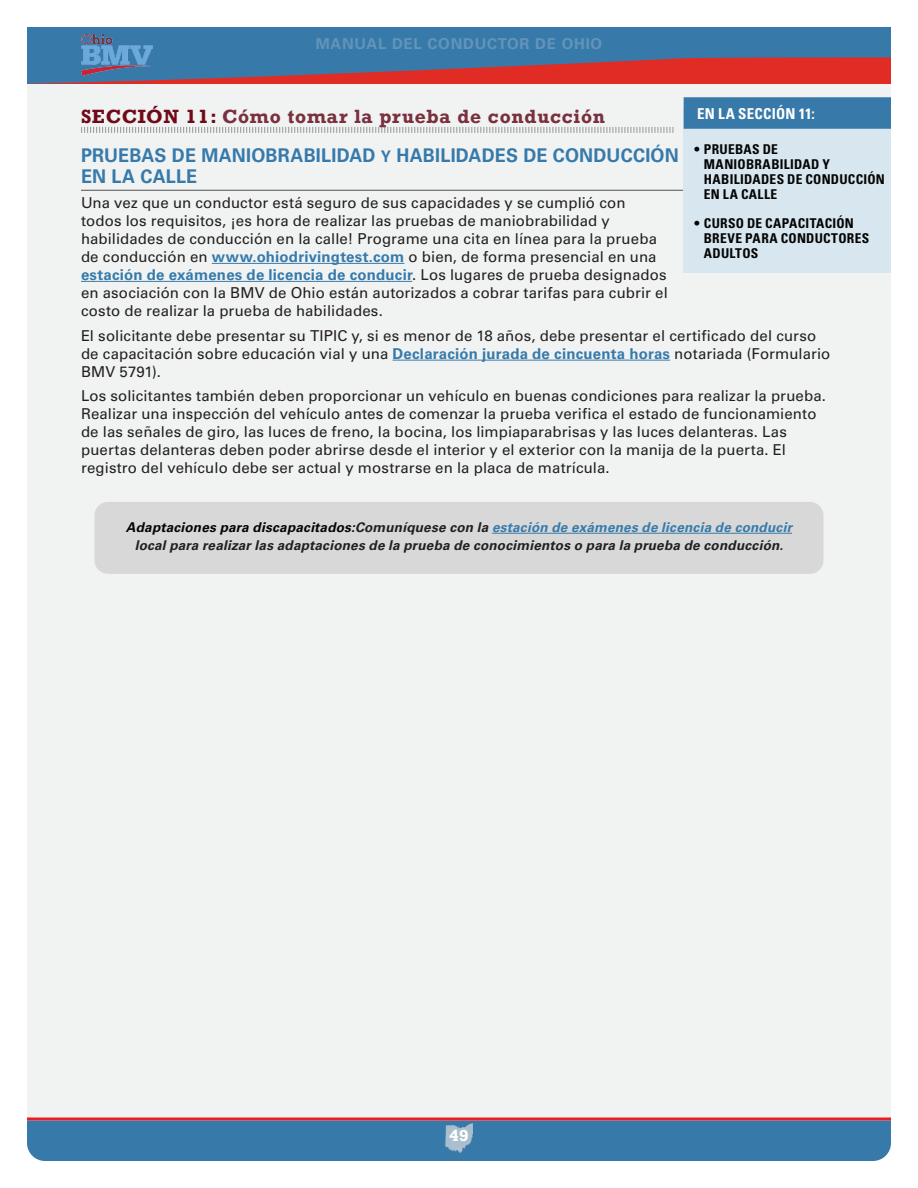
<style>
.page{position:relative;width:918px;height:1188px;background:#fff}
.page>*{position:absolute;margin:0;border:0;box-sizing:border-box;transform-origin:0 0}
.t1{font:700 18.9px/21.6px "Univers LT Std";letter-spacing:.01em;color:#377aaa;scale:.95 1}
.t2{font:700 18px "Rockwell";letter-spacing:.035em;color:#7a303f}
.t3{font:15px/18px "Univers LT Std";letter-spacing:.01em;color:#231f20}
.t4{font:700 15px "Univers LT Std";letter-spacing:.05em;color:#6394b9}
.t5{font:700 condensed 15px "Univers LT Std";letter-spacing:.01em;color:#fff}
.t6{font:700 15px "Rockwell";color:#fff}
.t7{font:italic 700 13.5px/18px "Univers LT Std";letter-spacing:.015em;color:#231f20;text-align:center}
.t8{font:700 condensed 13.5px/15px "Univers LT Std";letter-spacing:.02em;color:#040503}
.s1{color:#6f0b19}
.s2{font-family:"Univers LT Std Bold SC850";font-weight:400;font-size:16.05px}
.s3{font-weight:700;color:#377aaa}
.s4{color:#040503}
.s5{color:#377aaa}
</style>
<div class="page">
<div style="left:27px;top:27px;width:864px;height:1093px;background:#f1f3f3"></div>
<div style="left:27px;top:1120px;width:864px;height:41px;background:#377aaa"></div>
<hr style="left:27px;top:1118px;width:864px;height:2px;background:#ea1d23">
<img style="left:445px;top:1123px;width:28px;height:30px">
<svg style="left:27px;top:27px;width:864px;height:57px;background:#676384"></svg>
<img style="left:81px;top:34px;width:72px;height:42px">
<hr style="left:81px;top:190px;width:603px;height:1px;background:#525051">
<hr style="left:212px;top:263px;width:192px;height:1px;background:#377aaa">
<hr style="left:81px;top:281px;width:331px;height:1px;background:#377aaa">
<hr style="left:393px;top:360px;width:277px;height:1px;background:#377aaa">
<div style="left:94px;top:502px;width:730px;height:72px;background:#d8d8d8;border-radius:14px"></div>
<hr style="left:492px;top:533px;width:300px;height:1px;background:#377aaa">
<div style="left:684px;top:108px;width:207px;height:164px;background:#d8e6f0"></div>
<div style="left:684px;top:97px;width:207px;height:32px;background:#377aaa"></div>
<svg style="left:81px;top:127px;width:593px;height:6px"></svg>
<p class="t4" style="left:316px;top:35px;width:288px">MANUAL DEL CONDUCTOR DE OHIO</p>
<p class="t5" style="left:697px;top:104px;width:119px">EN LA SECCIÓN 11:</p>
<p class="t8" style="left:704px;top:142px;width:183px;text-indent:-10px">• PRUEBAS DE<br>MANIOBRABILIDAD Y<br>HABILIDADES DE CONDUCCIÓN<br>EN LA CALLE</p>
<p class="t8" style="left:704px;top:215px;width:167px;text-indent:-10px">• CURSO DE CAPACITACIÓN<br>BREVE PARA CONDUCTORES<br>ADULTOS</p>
<p class="t2" style="left:81px;top:104px;width:526px"><span class="s1">SECCIÓN 11:</span> Cómo tomar la prueba de conducción</p>
<p class="t1" style="left:81px;top:144px;width:631px">PRUEBAS DE MANIOBRABILIDAD <span class="s2">y</span> HABILIDADES DE CONDUCCIÓN<br>EN LA CALLE</p>
<p class="t3" style="left:81px;top:194px;width:588px">Una vez que un conductor está seguro de sus capacidades y se cumplió con todos los requisitos, ¡es hora de realizar las pruebas de maniobrabilidad y habilidades de conducción en la calle! Programe una cita en línea para la prueba de conducción en <span class="s3">www.ohiodrivingtest.com</span> o bien, de forma presencial en una <span class="s3">estación de exámenes de licencia de conducir</span>. Los lugares de prueba designados en asociación con la BMV de Ohio están autorizados a cobrar tarifas para cubrir el costo de realizar la prueba de habilidades.</p>
<p class="t3" style="left:81px;top:326px;width:751px">El solicitante debe presentar su TIPIC y, si es menor de 18 años, debe presentar el certificado del curso de capacitación sobre educación vial y una <span class="s3">Declaración jurada de cincuenta horas</span> notariada (Formulario<br>BMV 5791).</p>
<p class="t3" style="left:81px;top:387px;width:747px">Los solicitantes también deben proporcionar un vehículo en buenas condiciones para realizar la prueba.<br>Realizar una inspección del vehículo antes de comenzar la prueba verifica el estado de funcionamiento de las señales de giro, las luces de freno, la bocina, los limpiaparabrisas y las luces delanteras. Las puertas delanteras deben poder abrirse desde el interior y el exterior con la manija de la puerta. El registro del vehículo debe ser actual y mostrarse en la placa de matrícula.</p>
<p class="t7" style="left:126px;top:518px;width:668px"><span class="s4">Adaptaciones para discapacitados:</span>Comuníquese con la <span class="s5">estación de exámenes de licencia de conducir </span>local para realizar las adaptaciones de la prueba de conocimientos o para la prueba de conducción.</p>
<p class="t6" style="left:449px;top:1126px;width:21px">49</p>
</div>
